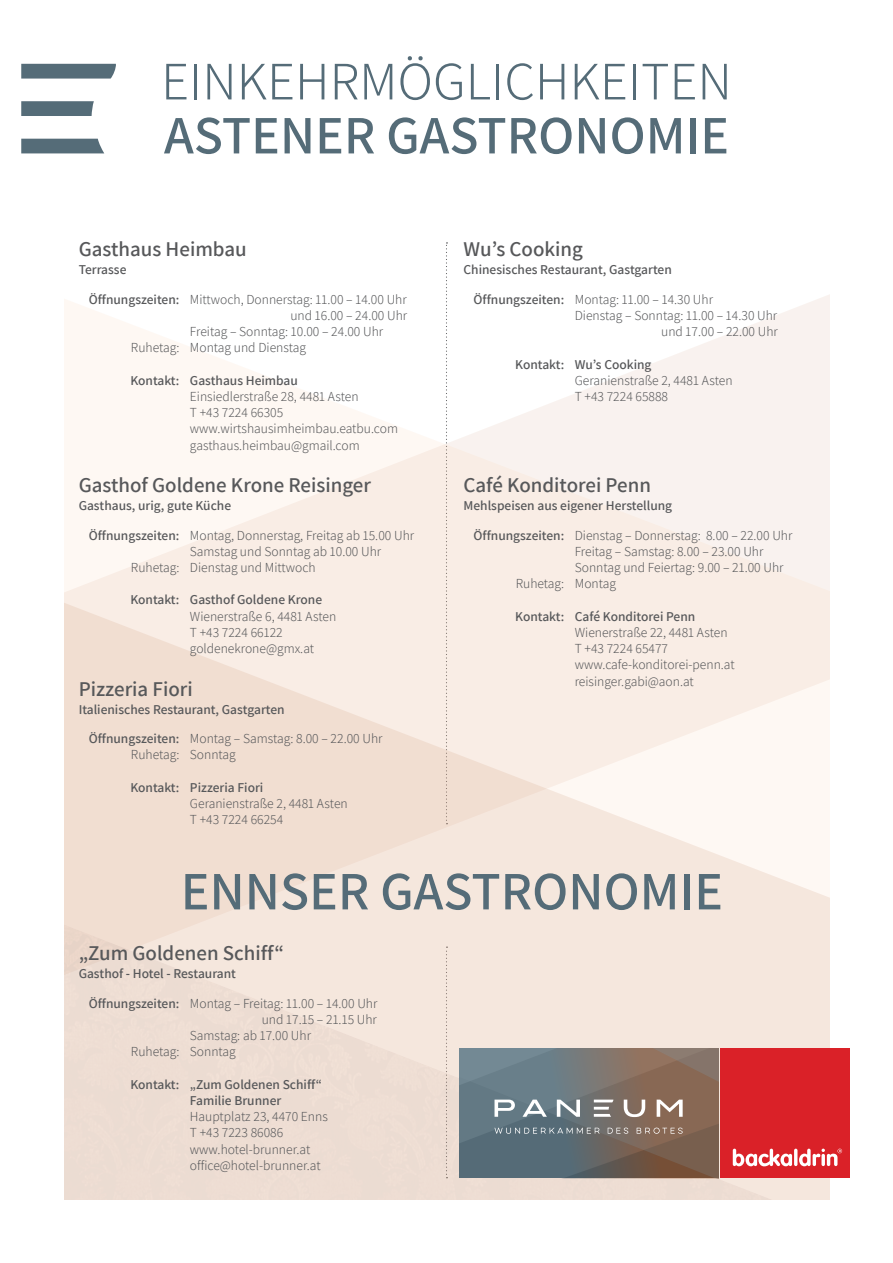
<style>
.page{position:relative;width:893px;height:1263px;background:#fff}
.page>*{position:absolute;margin:0;border:0;box-sizing:border-box;transform-origin:0 0}
.t1{font:600 54px "Assistant";color:#556c78}
.t2{font:300 54px "Assistant";color:#556c78}
.t3{font:600 21px "Assistant";color:#57585a}
.t4{font:300 13.5px/16.2px "Assistant";color:#57585a}
.t5{font:600 13.5px/29.7px "Assistant";color:#57585a}
.s1{font-weight:600}
.s2{font-weight:300}
</style>
<div class="page">
<svg style="left:64px;top:242px;width:766px;height:286px;fill:#fef8f3"></svg>
<svg style="left:64px;top:528px;width:766px;height:321px;fill:#f9ede5"></svg>
<img style="left:64px;top:849px;width:766px;height:350px">
<div style="left:721px;top:1048px;width:129px;height:130px;background:#da2128"></div>
<hr style="left:794px;top:1149px;width:3px;height:17px;background:#fff;border-radius:2px">
<svg style="left:733px;top:1149px;width:59px;height:17px"></svg>
<svg style="left:799px;top:1148px;width:43px;height:18px"></svg>
<svg style="left:459px;top:1048px;width:260px;height:130px;background:#757472"></svg>
<svg style="left:21px;top:64px;width:95px;height:15px"></svg>
<svg style="left:21px;top:101px;width:73px;height:15px"></svg>
<svg style="left:21px;top:139px;width:83px;height:14px"></svg>
<h1 class="t2" style="left:161px;top:44px;width:572px">EINKEHRMÖGLICHKEITEN</h1>
<h1 class="t1" style="left:164px;top:98px;width:567px">ASTENER GASTRONOMIE</h1>
<h2 class="t3" style="left:79px;top:235px;width:170px">Gasthaus Heimbau</h2>
<p class="t4" style="left:89px;top:254px;width:320px;line-height:29.7px;text-indent:-10px"><span class="s1">Terrasse<br>Öffnungszeiten:</span> Mittwoch, Donnerstag: 11.00 – 14.00 Uhr</p>
<p class="t4" style="left:290px;top:307px;width:118px">und 16.00 – 24.00 Uhr</p>
<p class="t4" style="left:190px;top:323px;width:195px">Freitag – Sonntag: 10.00 – 24.00 Uhr</p>
<p class="t4" style="left:131px;top:339px;width:177px">Ruhetag: Montag und Dienstag</p>
<p class="t5" style="left:130px;top:365px;width:169px">Kontakt: Gasthaus Heimbau</p>
<p class="t4" style="left:190px;top:388px;width:210px">Einsiedlerstraße 28, 4481 Asten<br>T +43 7224 66305 www.wirtshausimheimbau.eatbu.com gasthaus.heimbau@gmail.com</p>
<h2 class="t3" style="left:79px;top:471px;width:294px">Gasthof Goldene Krone Reisinger</h2>
<p class="t5" style="left:89px;top:490px;width:327px;text-indent:-10px">Gasthaus, urig, gute Küche<br>Öffnungszeiten: <span class="s2">Montag, Donnerstag, Freitag ab 15.00 Uhr</span></p>
<p class="t4" style="left:131px;top:543px;width:252px;text-indent:59px">Samstag und Sonntag ab 10.00 Uhr<br>Ruhetag: Dienstag und Mittwoch</p>
<p class="t5" style="left:130px;top:584px;width:193px">Kontakt: Gasthof Goldene Krone</p>
<p class="t4" style="left:190px;top:607px;width:148px">Wienerstraße 6, 4481 Asten<br>T +43 7224 66122 goldenekrone@gmx.at</p>
<h2 class="t3" style="left:79px;top:674px;width:116px">Pizzeria Fiori</h2>
<p class="t5" style="left:89px;top:694px;width:295px;text-indent:-10px">Italienisches Restaurant, Gastgarten<br>Öffnungszeiten: <span class="s2">Montag – Samstag: 8.00 – 22.00 Uhr</span></p>
<p class="t4" style="left:131px;top:746px;width:106px">Ruhetag: Sonntag</p>
<p class="t5" style="left:130px;top:772px;width:134px">Kontakt: Pizzeria Fiori</p>
<p class="t4" style="left:190px;top:795px;width:159px">Geranienstraße 2, 4481 Asten<br>T +43 7224 66254</p>
<h2 class="t3" style="left:463px;top:235px;width:121px">Wu’s Cooking</h2>
<p class="t5" style="left:474px;top:254px;width:241px;text-indent:-10px">Chinesisches Restaurant, Gastgarten<br>Öffnungszeiten: <span class="s2">Montag: 11.00 – 14.30 Uhr</span></p>
<p class="t4" style="left:575px;top:307px;width:205px;text-align:right">Dienstag – Sonntag: 11.00 – 14.30 Uhr und 17.00 – 22.00 Uhr</p>
<p class="t5" style="left:515px;top:349px;width:138px">Kontakt: Wu’s Cooking</p>
<p class="t4" style="left:575px;top:371px;width:159px">Geranienstraße 2, 4481 Asten<br>T +43 7224 65888</p>
<h2 class="t3" style="left:463px;top:471px;width:189px">Café Konditorei Penn</h2>
<p class="t5" style="left:474px;top:490px;width:320px;text-indent:-10px">Mehlspeisen aus eigener Herstellung<br>Öffnungszeiten: <span class="s2">Dienstag – Donnerstag: 8.00 – 22.00 Uhr</span></p>
<p class="t4" style="left:575px;top:543px;width:190px">Freitag – Samstag: 8.00 – 23.00 Uhr</p>
<p class="t4" style="left:575px;top:559px;width:210px">Sonntag und Feiertag: 9.00 – 21.00 Uhr</p>
<p class="t4" style="left:516px;top:575px;width:102px">Ruhetag: Montag</p>
<p class="t5" style="left:515px;top:601px;width:182px">Kontakt: Café Konditorei Penn</p>
<p class="t4" style="left:575px;top:624px;width:161px">Wienerstraße 22, 4481 Asten<br>T +43 7224 65477 www.cafe-konditorei-penn.at reisinger.gabi@aon.at</p>
<h1 class="t1" style="left:181px;top:854px;width:544px">ENNSER GASTRONOMIE</h1>
<h2 class="t3" style="left:79px;top:939px;width:207px">„Zum Goldenen Schiff“</h2>
<p class="t5" style="left:79px;top:958px;width:159px">Gasthof - Hotel - Restaurant</p>
<p class="t4" style="left:89px;top:994px;width:290px"><span class="s1">Öffnungszeiten:</span> Montag – Freitag: 11.00 – 14.00 Uhr</p>
<p class="t4" style="left:262px;top:1011px;width:117px">und 17.15 – 21.15 Uhr</p>
<p class="t4" style="left:190px;top:1027px;width:123px">Samstag: ab 17.00 Uhr</p>
<p class="t4" style="left:131px;top:1043px;width:106px">Ruhetag: Sonntag</p>
<p class="t5" style="left:190px;top:1075px;width:134px;line-height:16.2px;text-indent:-60px">Kontakt: „Zum Goldenen Schiff“<br>Familie Brunner</p>
<p class="t4" style="left:190px;top:1108px;width:139px">Hauptplatz 23, 4470 Enns<br>T +43 7223 86086 www.hotel-brunner.at office@hotel-brunner.at</p>
</div>
